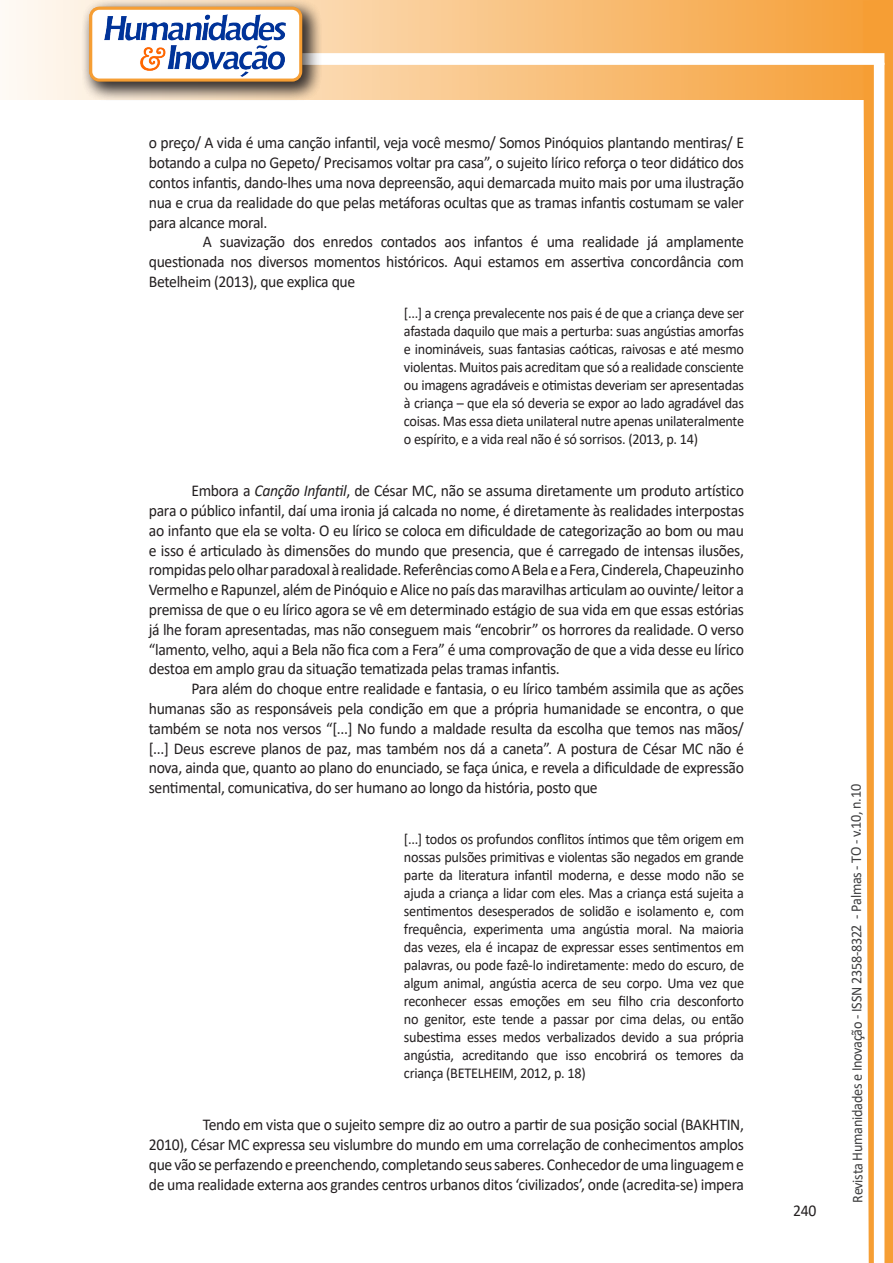
<style>
.page{position:relative;width:893px;height:1263px;background:#fff}
.page>*{position:absolute;margin:0;border:0;box-sizing:border-box;transform-origin:0 0}
.texto{font:16.5px/19.8px "Calibri";letter-spacing:-.02em;color:#231f20;text-align:justify;scale:.95 1}
.citacao{font:15px/18px "Calibri";letter-spacing:-.02em;color:#231f20;text-align:justify;scale:.95 1}
.t1{font:15px "Calibri";letter-spacing:-.025em;color:#3e3e3f;scale:.95 1}
.s1{font-style:italic}
</style>
<div class="page">
<svg style="left:5px;top:0;width:858px;height:100px;background:#f9c484"></svg>
<div style="left:302px;top:53px;width:582px;height:12px;background:#fff;border:2px solid #fff"></div>
<svg style="left:863px;top:0;width:30px;height:1263px"></svg>
<div style="left:81px;top:0;width:241px;height:102px;background:#231f20;opacity:.75"></div>
<div style="left:91px;top:8px;width:210px;height:72px;background:#fff;border-radius:9px"></div>
<img style="left:104px;top:14px;width:181px;height:62px">
<div style="left:89px;top:7px;width:213px;height:75px;border:3px solid #f69e34;border-radius:9px"></div>
<p class="texto" style="left:149px;top:133px;width:628px">o preço/ A vida é uma canção infantil, veja você mesmo/ Somos Pinóquios plantando mentiras/ E botando a culpa no Gepeto/ Precisamos voltar pra casa”, o sujeito lírico reforça o teor didático dos contos infantis, dando-lhes uma nova depreensão, aqui demarcada muito mais por uma ilustração nua e crua da realidade do que pelas metáforas ocultas que as tramas infantis costumam se valer para alcance moral.</p>
<p class="texto" style="left:149px;top:232px;width:628px;text-indent:54px">A suavização dos enredos contados aos infantos é uma realidade já amplamente questionada nos diversos momentos históricos. Aqui estamos em assertiva concordância com Betelheim (2013), que explica que</p>
<p class="citacao" style="left:404px;top:303px;width:360px">[...] a crença prevalecente nos pais é de que a criança deve ser afastada daquilo que mais a perturba: suas angústias amorfas e inomináveis, suas fantasias caóticas, raivosas e até mesmo violentas. Muitos pais acreditam que só a realidade consciente ou imagens agradáveis e otimistas deveriam ser apresentadas à criança – que ela só deveria se expor ao lado agradável das coisas. Mas essa dieta unilateral nutre apenas unilateralmente o espírito, e a vida real não é só sorrisos. (2013, p. 14)</p>
<p class="texto" style="left:149px;top:480px;width:628px;text-indent:43px">Embora a <span class="s1">Canção Infantil</span>, de César MC, não se assuma diretamente um produto artístico para o público infantil, daí uma ironia já calcada no nome, é diretamente às realidades interpostas ao infanto que ela se volta. O eu lírico se coloca em dificuldade de categorização ao bom ou mau e isso é articulado às dimensões do mundo que presencia, que é carregado de intensas ilusões, rompidas pelo olhar paradoxal à realidade. Referências como A Bela e a Fera, Cinderela, Chapeuzinho Vermelho e Rapunzel, além de Pinóquio e Alice no país das maravilhas articulam ao ouvinte/ leitor a premissa de que o eu lírico agora se vê em determinado estágio de sua vida em que essas estórias já lhe foram apresentadas, mas não conseguem mais “encobrir” os horrores da realidade. O verso “lamento, velho, aqui a Bela não fica com a Fera” é uma comprovação de que a vida desse eu lírico destoa em amplo grau da situação tematizada pelas tramas infantis.</p>
<p class="texto" style="left:149px;top:678px;width:628px;text-indent:43px">Para além do choque entre realidade e fantasia, o eu lírico também assimila que as ações humanas são as responsáveis pela condição em que a própria humanidade se encontra, o que também se nota nos versos “[...] No fundo a maldade resulta da escolha que temos nas mãos/ [...] Deus escreve planos de paz, mas também nos dá a caneta”. A postura de César MC não é nova, ainda que, quanto ao plano do enunciado, se faça única, e revela a dificuldade de expressão sentimental, comunicativa, do ser humano ao longo da história, posto que</p>
<p class="citacao" style="left:404px;top:829px;width:360px">[...] todos os profundos conflitos íntimos que têm origem em nossas pulsões primitivas e violentas são negados em grande parte da literatura infantil moderna, e desse modo não se ajuda a criança a lidar com eles. Mas a criança está sujeita a sentimentos desesperados de solidão e isolamento e, com frequência, experimenta uma angústia moral. Na maioria das vezes, ela é incapaz de expressar esses sentimentos em palavras, ou pode fazê-lo indiretamente: medo do escuro, de algum animal, angústia acerca de seu corpo. Uma vez que reconhecer essas emoções em seu filho cria desconforto no genitor, este tende a passar por cima delas, ou então subestima esses medos verbalizados devido a sua própria angústia, acreditando que isso encobrirá os temores da criança (BETELHEIM, 2012, p. 18)</p>
<p class="texto" style="left:149px;top:1114px;width:628px;text-indent:54px">Tendo em vista que o sujeito sempre diz ao outro a partir de sua posição social (BAKHTIN, 2010), César MC expressa seu vislumbre do mundo em uma correlação de conhecimentos amplos que vão se perfazendo e preenchendo, completando seus saberes. Conhecedor de uma linguagem e de uma realidade externa aos grandes centros urbanos ditos ‘civilizados’, onde (acredita-se) impera</p>
<p class="texto" style="left:793px;top:1200px;width:26px">240</p>
<p class="t1" style="left:846px;top:1203px;width:442px;rotate:-90deg">Revista Humanidades e Inovação - ISSN 2358-8322 - Palmas - TO - v.10, n.10</p>
</div>
